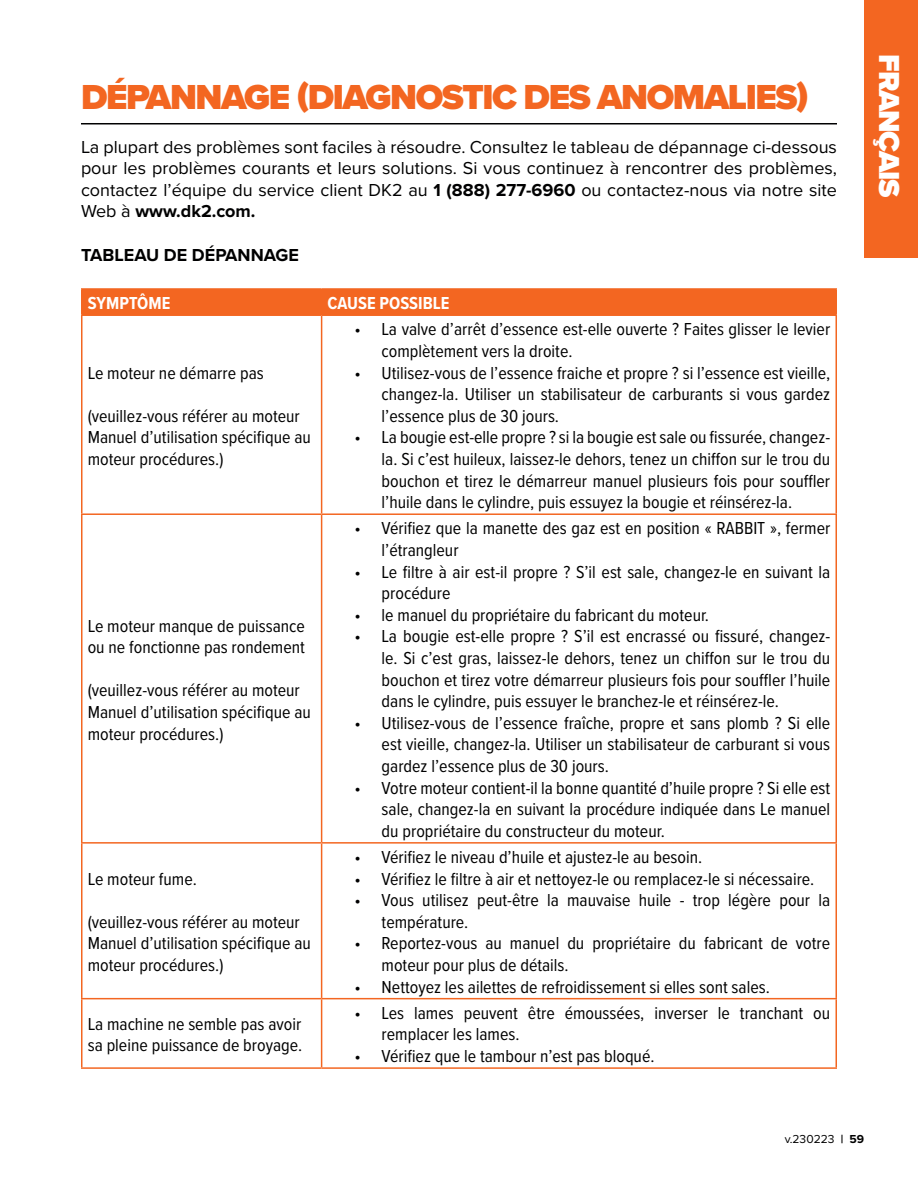
<style>
.page{position:relative;width:918px;height:1188px;background:#fff}
.page>*{position:absolute;margin:0;border:0;box-sizing:border-box;transform-origin:0 0}
.Header__L{font:900 36px "Proxima Nova";letter-spacing:-.04em;color:#f36621}
.t1{font:900 30px "Proxima Nova";letter-spacing:-.04em;color:#fff}
.Paragraph{font:18px/21.6px "Proxima Nova Cond";color:#000001}
.Paragraph-2{font:18px/21.6px "Proxima Nova";color:#000001;text-align:justify}
.Paragraph-3{font:700 18px "Proxima Nova Cond";color:#fff}
.Paragraph-4{font:700 18px "Proxima Nova";color:#000001}
.t2{font:12px "Proxima Nova";color:#000001}
.s1{font-weight:700}
</style>
<div class="page">
<hr style="left:81px;top:123px;width:756px;height:1px;background:#000001">
<hr style="left:81px;top:288px;width:241px;height:2px;background:#f36621">
<hr style="left:322px;top:288px;width:515px;height:2px;background:#f36621">
<div style="left:81px;top:289px;width:756px;height:25px;background:#f36621"></div>
<hr style="left:81px;top:314px;width:241px;height:2px;background:#f36621">
<hr style="left:81px;top:316px;width:1px;height:197px;background:#f36621">
<hr style="left:322px;top:314px;width:515px;height:2px;background:#f36621">
<hr style="left:321px;top:316px;width:1px;height:197px;background:#f36621">
<hr style="left:836px;top:316px;width:1px;height:197px;background:#f36621">
<hr style="left:81px;top:513px;width:241px;height:2px;background:#f36621">
<hr style="left:81px;top:515px;width:1px;height:327px;background:#f36621">
<hr style="left:322px;top:513px;width:515px;height:2px;background:#f36621">
<hr style="left:321px;top:515px;width:1px;height:327px;background:#f36621">
<hr style="left:836px;top:515px;width:1px;height:327px;background:#f36621">
<hr style="left:81px;top:842px;width:241px;height:2px;background:#f36621">
<hr style="left:81px;top:844px;width:1px;height:154px;background:#f36621">
<hr style="left:322px;top:842px;width:515px;height:2px;background:#f36621">
<hr style="left:321px;top:844px;width:1px;height:154px;background:#f36621">
<hr style="left:836px;top:844px;width:1px;height:154px;background:#f36621">
<hr style="left:81px;top:998px;width:241px;height:1px;background:#f36621">
<hr style="left:81px;top:999px;width:1px;height:68px;background:#f36621">
<hr style="left:322px;top:998px;width:515px;height:1px;background:#f36621">
<hr style="left:321px;top:999px;width:1px;height:68px;background:#f36621">
<hr style="left:836px;top:999px;width:1px;height:68px;background:#f36621">
<hr style="left:81px;top:1067px;width:241px;height:2px;background:#f36621">
<hr style="left:322px;top:1067px;width:515px;height:2px;background:#f36621">
<div style="left:864px;top:0;width:54px;height:258px;background:#f36621"></div>
<p class="Header__L" style="left:81px;top:71px;width:729px">DÉPANNAGE (DIAGNOSTIC DES ANOMALIES)</p>
<p class="Paragraph-2" style="left:81px;top:135px;width:758px">La plupart des problèmes sont faciles à résoudre. Consultez le tableau de dépannage ci-dessous pour les problèmes courants et leurs solutions. Si vous continuez à rencontrer des problèmes, contactez l’équipe du service client DK2 au <span class="s1">1 (888) 277-6960</span> ou contactez-nous via notre site Web à <span class="s1">www.dk2.com.</span></p>
<p class="Paragraph-4" style="left:81px;top:241px;width:219px">TABLEAU DE DÉPANNAGE</p>
<p class="Paragraph-3" style="left:88px;top:290px;width:84px">SYMPTÔME</p>
<p class="Paragraph-3" style="left:328px;top:290px;width:123px">CAUSE POSSIBLE</p>
<p class="Paragraph" style="left:88px;top:361px;width:178px">Le moteur ne démarre pas</p>
<p class="Paragraph" style="left:88px;top:404px;width:214px">(veuillez-vous référer au moteur</p>
<p class="Paragraph" style="left:88px;top:426px;width:225px">Manuel d’utilisation spécifique au moteur procédures.)</p>
<p class="Paragraph" style="left:88px;top:614px;width:219px">Le moteur manque de puissance ou ne fonctionne pas rondement</p>
<p class="Paragraph" style="left:88px;top:679px;width:214px">(veuillez-vous référer au moteur</p>
<p class="Paragraph" style="left:88px;top:701px;width:225px">Manuel d’utilisation spécifique au moteur procédures.)</p>
<p class="Paragraph" style="left:88px;top:867px;width:111px">Le moteur fume.</p>
<p class="Paragraph" style="left:88px;top:910px;width:214px">(veuillez-vous référer au moteur</p>
<p class="Paragraph" style="left:88px;top:932px;width:225px">Manuel d’utilisation spécifique au moteur procédures.)</p>
<p class="Paragraph" style="left:88px;top:1012px;width:215px">La machine ne semble pas avoir</p>
<p class="Paragraph" style="left:88px;top:1034px;width:216px">sa pleine puissance de broyage.</p>
<p class="Paragraph" style="left:382px;top:318px;width:450px;text-indent:-27px">• La valve d’arrêt d’essence est-elle ouverte ? Faites glisser le levier complètement vers la droite.</p>
<p class="Paragraph" style="left:382px;top:361px;width:450px;text-align:justify;text-indent:-27px">• Utilisez-vous de l’essence fraiche et propre ? si l’essence est vieille, changez-la. Utiliser un stabilisateur de carburants si vous gardez l’essence plus de 30 jours.</p>
<p class="Paragraph" style="left:382px;top:426px;width:450px;text-align:justify;text-indent:-27px">• La bougie est-elle propre ? si la bougie est sale ou fissurée, changez&shy;la. Si c’est huileux, laissez-le dehors, tenez un chiffon sur le trou du bouchon et tirez le démarreur manuel plusieurs fois pour souffler l’huile dans le cylindre, puis essuyez la bougie et réinsérez-la.</p>
<p class="Paragraph" style="left:382px;top:517px;width:450px;text-indent:-27px">• Vérifiez que la manette des gaz est en position « RABBIT », fermer l’étrangleur</p>
<p class="Paragraph" style="left:382px;top:560px;width:450px;text-indent:-27px">• Le filtre à air est-il propre ? S’il est sale, changez-le en suivant la procédure</p>
<p class="Paragraph" style="left:355px;top:603px;width:356px">• le manuel du propriétaire du fabricant du moteur.</p>
<p class="Paragraph" style="left:382px;top:625px;width:450px;text-align:justify;text-indent:-27px">• La bougie est-elle propre ? S’il est encrassé ou fissuré, changez&shy;le. Si c’est gras, laissez-le dehors, tenez un chiffon sur le trou du bouchon et tirez votre démarreur plusieurs fois pour souffler l’huile dans le cylindre, puis essuyer le branchez-le et réinsérez-le.</p>
<p class="Paragraph" style="left:382px;top:711px;width:450px;text-align:justify;text-indent:-27px">• Utilisez-vous de l’essence fraîche, propre et sans plomb ? Si elle est vieille, changez-la. Utiliser un stabilisateur de carburant si vous gardez l’essence plus de 30 jours.</p>
<p class="Paragraph" style="left:382px;top:776px;width:450px;text-align:justify;text-indent:-27px">• Votre moteur contient-il la bonne quantité d’huile propre ? Si elle est sale, changez-la en suivant la procédure indiquée dans Le manuel du propriétaire du constructeur du moteur.</p>
<p class="Paragraph" style="left:355px;top:846px;width:349px">• Vérifiez le niveau d’huile et ajustez-le au besoin.</p>
<p class="Paragraph" style="left:355px;top:867px;width:461px">• Vérifiez le filtre à air et nettoyez-le ou remplacez-le si nécessaire.</p>
<p class="Paragraph" style="left:382px;top:889px;width:450px;text-indent:-27px">• Vous utilisez peut-être la mauvaise huile - trop légère pour la température.</p>
<p class="Paragraph" style="left:382px;top:932px;width:450px;text-indent:-27px">• Reportez-vous au manuel du propriétaire du fabricant de votre moteur pour plus de détails.</p>
<p class="Paragraph" style="left:355px;top:975px;width:417px">• Nettoyez les ailettes de refroidissement si elles sont sales.</p>
<p class="Paragraph" style="left:382px;top:1001px;width:450px;text-indent:-27px">• Les lames peuvent être émoussées, inverser le tranchant ou remplacer les lames.</p>
<p class="Paragraph" style="left:355px;top:1045px;width:301px">• Vérifiez que le tambour n’est pas bloqué.</p>
<h2 class="t1" style="left:912px;top:54px;width:145px;rotate:90deg">FRANÇAIS</h2>
<p class="t2" style="left:785px;top:1131px;width:81px">v.230223 <span class="s1">| 59</span></p>
</div>
